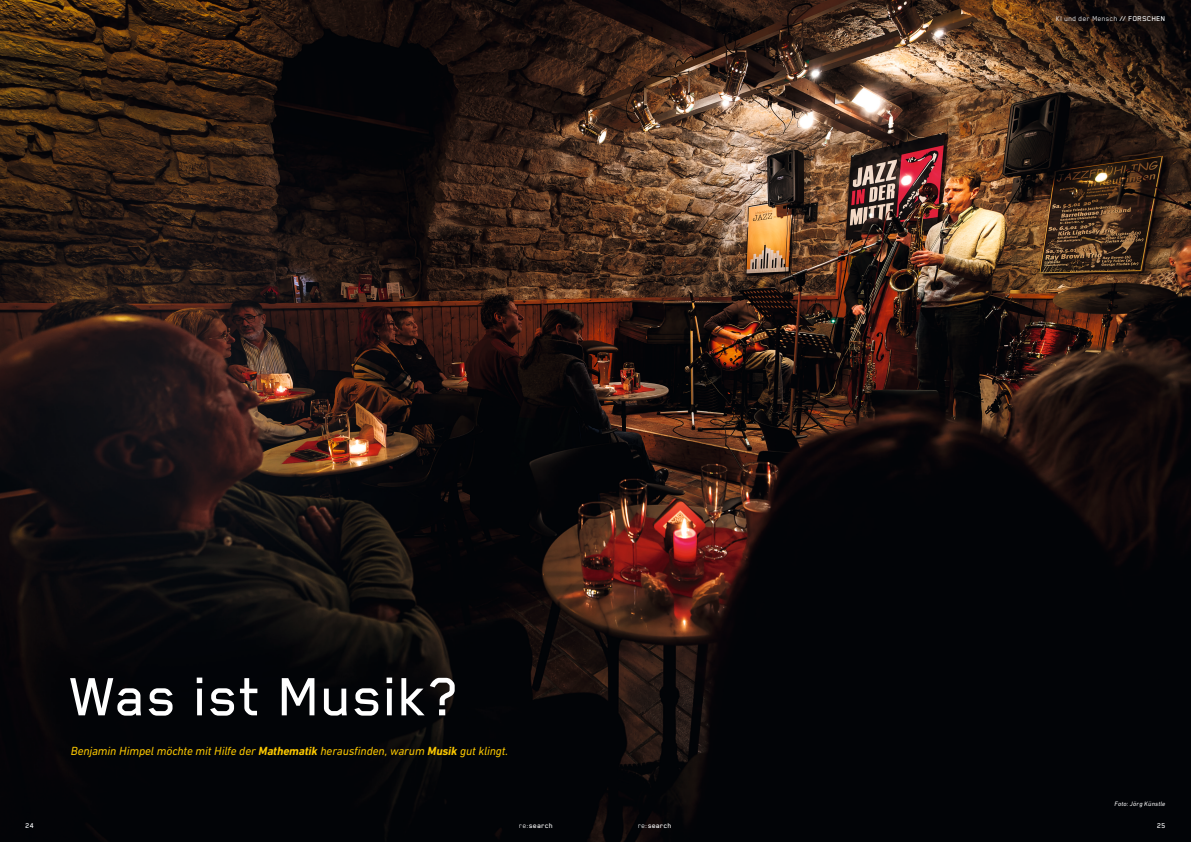
<style>
.page{position:relative;width:1191px;height:842px;background:#fff}
.page>*{position:absolute;margin:0;border:0;box-sizing:border-box;transform-origin:0 0}
.Headline_03_-_62_Pt{font:500 62px "Blender Pro";letter-spacing:.025em;color:#fff}
.Teaser_italic{font:italic 12px "DIN Next LT Pro";letter-spacing:-.01em;color:#fdc900}
.t1{font:8px "Blender Pro";letter-spacing:.03em;color:#fff}
.t2{font:500 8px "Blender Pro";letter-spacing:.03em;color:#fff}
.Bildunterschrift{font:italic 6.5px "DIN Next LT Pro";letter-spacing:.02em;color:#fff}
.s1{font-weight:700}
.s2{font-weight:500}
.s3{font-weight:400}
</style>
<div class="page">
<img style="left:0;top:0;width:1191px;height:842px">
<p class="Headline_03_-_62_Pt" style="left:71px;top:664px;width:389px">Was ist Musik?</p>
<p class="Teaser_italic" style="left:71px;top:744px;width:439px">Benjamin Himpel möchte mit Hilfe der <span class="s1">Mathematik</span> herausfinden, warum <span class="s1">Musik</span> gut klingt.</p>
<p class="t1" style="left:1056px;top:14px;width:111px">KI und der Mensch <span class="s2">// FORSCHEN</span></p>
<p class="Bildunterschrift" style="left:1114px;top:800px;width:52px">Foto: Jörg Künstle</p>
<p class="t2" style="left:26px;top:821px;width:10px">24</p>
<p class="t2" style="left:519px;top:821px;width:35px"><span class="s3">re:</span>search</p>
<p class="t2" style="left:638px;top:821px;width:35px"><span class="s3">re:</span>search</p>
<p class="t2" style="left:1157px;top:821px;width:10px">25</p>
</div>
